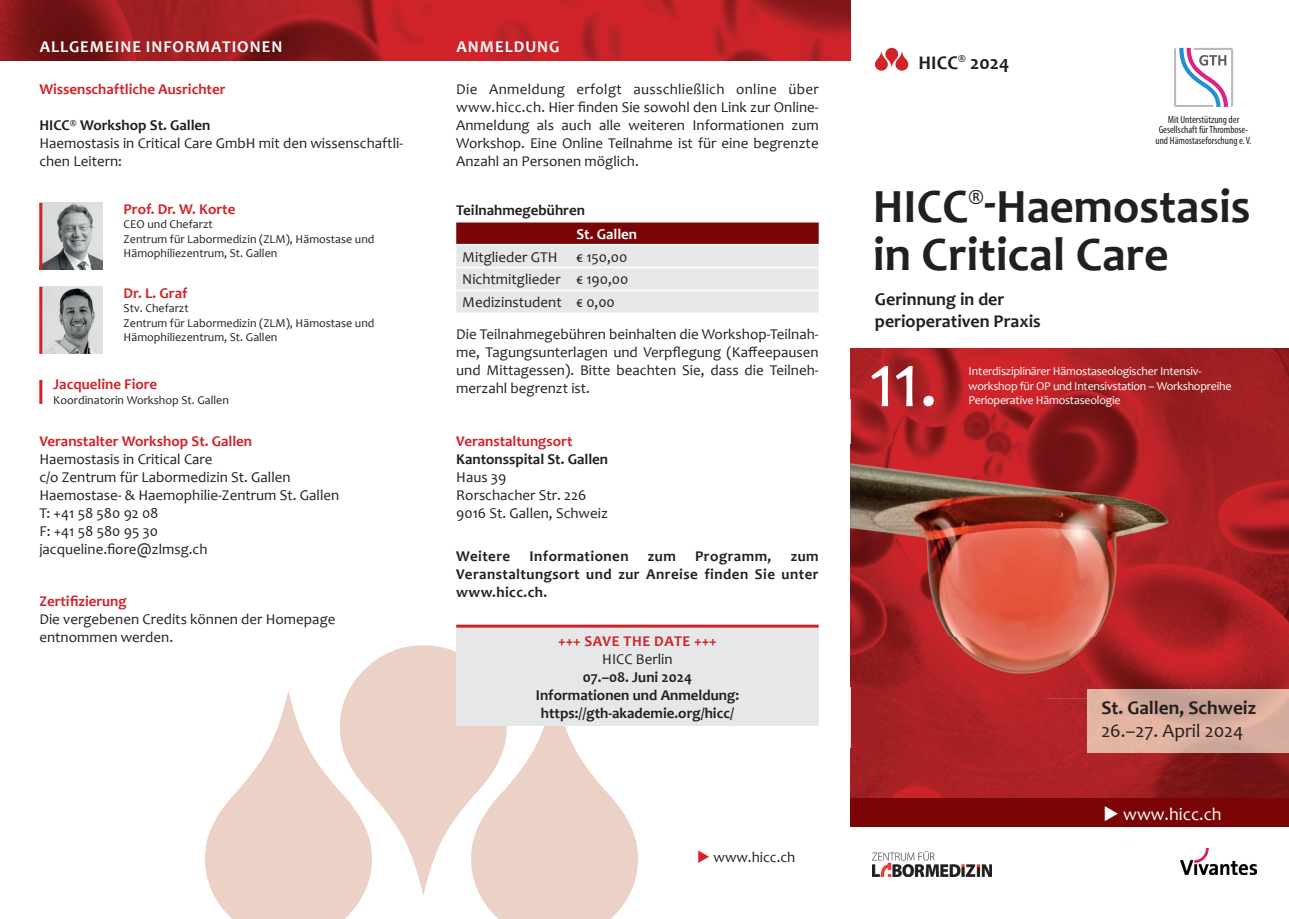
<style>
.page{position:relative;width:1289px;height:919px;background:#fff}
.page>*{position:absolute;margin:0;border:0;box-sizing:border-box;transform-origin:0 0}
.t1{font:77.25px "Candara";color:#fff}
.t2{font:700 48px/48px "Candara";color:#231f20}
.t3{font:700 19.35px "Candara";color:#231f20}
.t4{font:19.35px "Candara";color:#231f20}
.t5{font:700 18px/22.5px "Candara";color:#231f20}
.t6{font:18px "Candara";color:#fff}
.t7{font:700 16.5px "Candara";letter-spacing:.06em;color:#fff}
.t8{font:15px/18px "Candara";color:#231f20}
.t9{font:700 15px/18px "Candara";color:#231f20;text-align:justify}
.t10{font:700 15px "Candara";color:#d1232a}
.t11{font:700 15px "Candara";letter-spacing:.03em;color:#231f20}
.t12{font:700 15px "Candara";letter-spacing:.04em;color:#d1232a}
.t13{font:700 15px "Candara";color:#fff}
.t14{font:12px/14.4px "Candara";color:#231f20}
.t15{font:12px/14.4px "Candara";letter-spacing:-.02em;color:#fff}
.t16{font:condensed 10.5px/10.6px "Myriad Pro";color:#231f20;text-align:center}
.s1{font-weight:700}
.s2{color:#d1232a}
</style>
<div class="page">
<svg style="left:205px;top:645px;width:433px;height:273px"></svg>
<img style="left:0;top:0;width:850px;height:61px">
<img style="left:850px;top:349px;width:438px;height:49px">
<img style="left:850px;top:398px;width:146px;height:46px">
<img style="left:996px;top:398px;width:146px;height:46px">
<img style="left:1142px;top:398px;width:146px;height:50px">
<img style="left:1214px;top:448px;width:74px;height:200px">
<div style="left:850px;top:686px;width:49px;height:62px;background:#9f1f22"></div>
<img style="left:899px;top:686px;width:292px;height:12px">
<img style="left:1191px;top:648px;width:97px;height:42px">
<img style="left:899px;top:698px;width:146px;height:50px">
<img style="left:1045px;top:698px;width:49px;height:100px">
<img style="left:850px;top:748px;width:195px;height:50px">
<img style="left:1094px;top:752px;width:194px;height:46px">
<svg style="left:874px;top:48px;width:34px;height:23px"></svg>
<img style="left:850px;top:444px;width:364px;height:242px">
<div style="left:850px;top:798px;width:438px;height:28px;background:#7a0406"></div>
<svg style="left:1174px;top:48px;width:59px;height:59px"></svg>
<img style="left:42px;top:203px;width:61px;height:67px">
<hr style="left:39px;top:203px;width:3px;height:67px;background:#d1232a">
<img style="left:42px;top:287px;width:61px;height:67px">
<hr style="left:39px;top:287px;width:3px;height:67px;background:#d1232a">
<svg style="left:456px;top:222px;width:362px;height:90px"></svg>
<hr style="left:456px;top:244px;width:120px;height:1px;background:#fff">
<hr style="left:576px;top:244px;width:242px;height:1px;background:#fff">
<hr style="left:456px;top:267px;width:120px;height:1px;background:#fff">
<hr style="left:576px;top:267px;width:242px;height:1px;background:#fff">
<hr style="left:456px;top:289px;width:120px;height:2px;background:#fff">
<hr style="left:576px;top:289px;width:242px;height:2px;background:#fff">
<div style="left:456px;top:626px;width:362px;height:100px;background:#e6e7e9"></div>
<hr style="left:456px;top:624px;width:362px;height:3px;background:#d1232a">
<hr style="left:39px;top:380px;width:3px;height:24px;background:#d1232a">
<img style="left:1180px;top:848px;width:75px;height:26px">
<img style="left:872px;top:851px;width:119px;height:25px">
<p class="t7" style="left:40px;top:36px;width:244px">ALLGEMEINE INFORMATIONEN</p>
<p class="t7" style="left:456px;top:36px;width:104px">ANMELDUNG</p>
<p class="t8" style="left:456px;top:80px;width:364px;text-align:justify">Die Anmeldung erfolgt ausschließlich online über www.hicc.ch. Hier finden Sie sowohl den Link zur Online-Anmeldung als auch alle weiteren Informationen zum Workshop. Eine Online Teilnahme ist für eine begrenzte Anzahl an Personen möglich.</p>
<p class="t9" style="left:456px;top:201px;width:130px">Teilnahmegebühren</p>
<p class="t13" style="left:576px;top:224px;width:62px">St. Gallen</p>
<p class="t8" style="left:462px;top:247px;width:97px">Mitglieder GTH</p>
<p class="t10" style="left:39px;top:80px;width:188px">Wissenschaftliche Ausrichter</p>
<p class="t8" style="left:39px;top:116px;width:365px"><span class="s1">HICC</span><sup>®</sup> <span class="s1">Workshop St. Gallen<br></span>Haemostasis in Critical Care GmbH mit den wissenschaftli&shy;chen Leitern:</p>
<p class="t10" style="left:124px;top:199px;width:113px">Prof. Dr. W. Korte</p>
<p class="t14" style="left:124px;top:217px;width:252px">CEO und Chefarzt<br>Zentrum für Labormedizin (ZLM), Hämostase und<br>Hämophiliezentrum, St. Gallen</p>
<p class="t10" style="left:124px;top:283px;width:65px">Dr. L. Graf</p>
<p class="t14" style="left:124px;top:301px;width:252px">Stv. Chefarzt<br>Zentrum für Labormedizin (ZLM), Hämostase und<br>Hämophiliezentrum, St. Gallen</p>
<p class="t10" style="left:53px;top:375px;width:105px">Jacqueline Fiore</p>
<p class="t14" style="left:53px;top:392px;width:177px">Koordinatorin Workshop St. Gallen</p>
<p class="t10" style="left:39px;top:431px;width:214px">Veranstalter Workshop St. Gallen</p>
<p class="t8" style="left:39px;top:449px;width:301px">Haemostasis in Critical Care<br>c/o Zentrum für Labormedizin St. Gallen<br>Haemostase- &amp; Haemophilie-Zentrum St. Gallen<br>T: +41 58 580 92 08<br>F: +41 58 580 95 30<br>jacqueline.fiore@zlmsg.ch</p>
<p class="t10" style="left:39px;top:591px;width:89px">Zertifizierung</p>
<p class="t8" style="left:39px;top:609px;width:297px">Die vergebenen Credits können der Homepage entnommen werden.</p>
<p class="t8" style="left:462px;top:245px;width:167px;line-height:22.8px;text-align:justify;text-indent:114px">€ 150,00<br>Nichtmitglieder € 190,00<br>Medizinstudent € 0,00</p>
<p class="t8" style="left:456px;top:325px;width:364px;text-align:justify">Die Teilnahmegebühren beinhalten die Workshop-Teilnah&shy;me, Tagungsunterlagen und Verpflegung (Kaffeepausen und Mittag essen). Bitte beachten Sie, dass die Teilneh&shy;merzahl begrenzt ist.</p>
<p class="t10" style="left:456px;top:431px;width:118px">Veranstaltungsort</p>
<p class="t9" style="left:456px;top:449px;width:153px">Kantonsspital St. Gallen</p>
<p class="t8" style="left:456px;top:467px;width:153px">Haus 39<br>Rorschacher Str. 226<br>9016 St. Gallen, Schweiz</p>
<p class="t11" style="left:456px;top:547px;width:56px">Weitere</p>
<p class="t11" style="left:529px;top:547px;width:101px">Informationen</p>
<p class="t9" style="left:648px;top:547px;width:30px">zum</p>
<p class="t11" style="left:695px;top:547px;width:78px">Programm,</p>
<p class="t9" style="left:456px;top:547px;width:364px;text-indent:334px">zum Veranstaltungs ort und zur Anreise finden Sie unter www.hicc.ch.</p>
<p class="t12" style="left:558px;top:631px;width:160px">+++ SAVE THE DATE +++</p>
<p class="t8" style="left:602px;top:649px;width:72px">HICC Berlin</p>
<p class="t9" style="left:536px;top:667px;width:205px;text-align:center">07.–08. Juni 2024<br>Informationen und Anmeldung: https://gth-akademie.org/hicc/</p>
<p class="t8" style="left:697px;top:847px;width:100px"><span class="s2">◆</span> www.hicc.ch</p>
<p class="t3" style="left:918px;top:51px;width:92px">HICC<sup>®</sup> 2024</p>
<p class="t16" style="left:1155px;top:114px;width:98px">Mit Unterstützung der<br>Gesellschaft für Thrombose&shy;und Hämostaseforschung e. V.</p>
<h2 class="t2" style="left:872px;top:182px;width:379px">HICC<sup>®</sup>-Haemostasis in Critical Care</h2>
<p class="t5" style="left:874px;top:287px;width:167px">Gerinnung in der perioperativen Praxis</p>
<h1 class="t1" style="left:868px;top:332px;width:71px">11.</h1>
<p class="t15" style="left:968px;top:364px;width:264px">Interdisziplinärer Hämostaseologischer Intensiv - workshop für OP und Intensivstation – Workshopreihe<br>Perioperative Hämostaseologie</p>
<p class="t3" style="left:1101px;top:695px;width:156px">St. Gallen, Schweiz</p>
<p class="t4" style="left:1101px;top:718px;width:144px">26.–27. April 2024</p>
<p class="t6" style="left:1103px;top:802px;width:120px">◆ www.hicc.ch</p>
</div>
